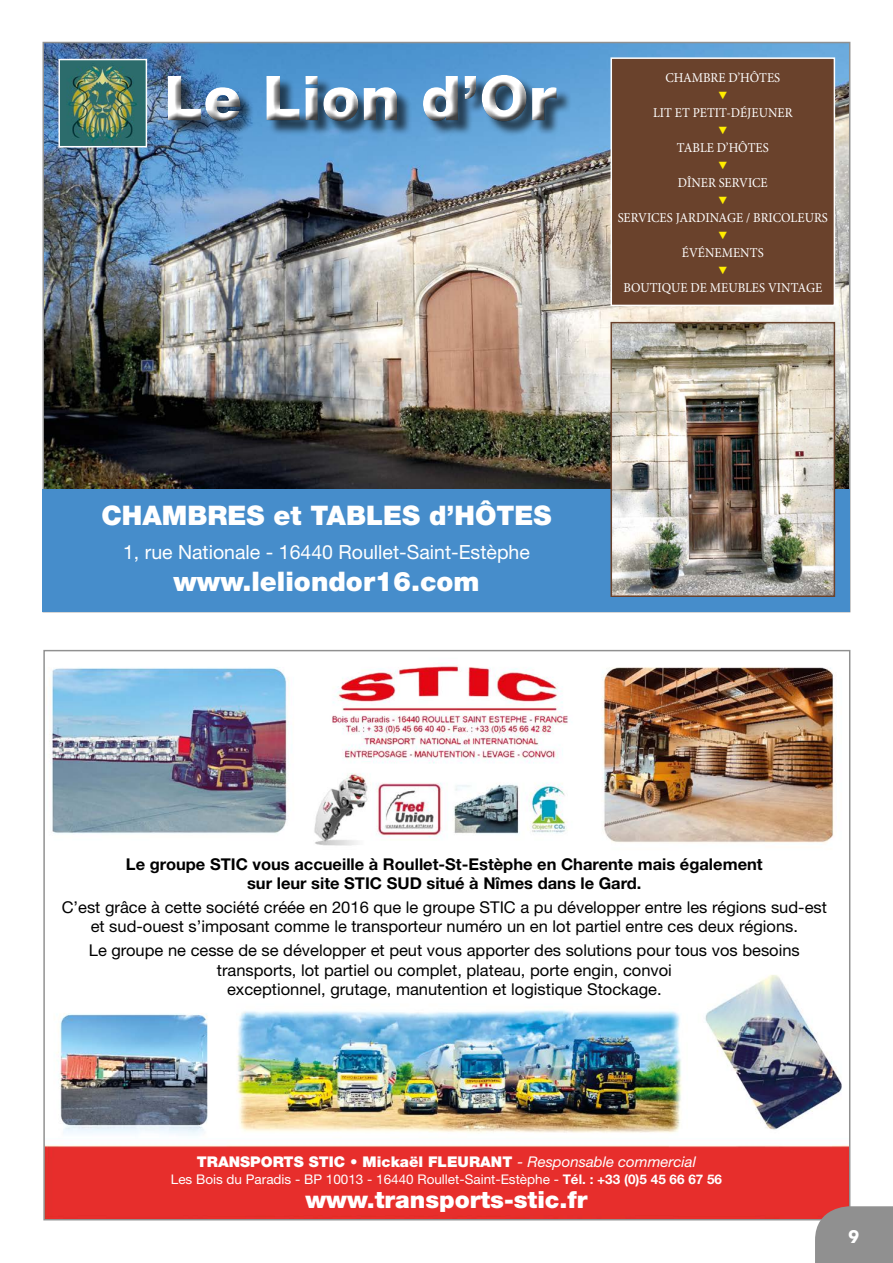
<style>
.page{position:relative;width:893px;height:1263px;background:#fff}
.page>*{position:absolute;margin:0;border:0;box-sizing:border-box;transform-origin:0 0}
.t1{font:900 61.8px "Helvetica Neue";color:#fff}
.t2{font:900 27px "Helvetica Neue";color:#fff}
.t3{font:900 23.7px "Helvetica Neue";color:#fff}
.t4{font:19.5px "Helvetica Neue";color:#fff}
.t5{font:700 18px "Futura BT";color:#fff}
.t6{font:16.2px/19.5px "Helvetica Neue";color:#000;text-align:center}
.t7{font:700 16.2px/19.5px "Helvetica Neue";color:#000;text-align:center}
.t8{font:900 14.85px "Helvetica Neue";color:#fff}
.t9{font:13.5px "Minion Pro";color:#fff;scale:.94 1}
.t10{font:13.35px "Helvetica Neue";color:#fff}
.s1{font-weight:400;font-style:italic}
.s2{font-weight:700}
</style>
<div class="page">
<img style="left:46px;top:45px;width:801px;height:444px">
<div style="left:43px;top:489px;width:807px;height:123px;background:#468dcb"></div>
<img style="left:613px;top:325px;width:219px;height:269px">
<div style="left:610px;top:322px;width:225px;height:275px;border:2px solid #6a422c"></div>
<div style="left:611px;top:58px;width:223px;height:247px;background:#6a422c"></div>
<div style="left:610px;top:57px;width:225px;height:249px;border:2px solid #fff"></div>
<div style="left:170px;top:76px;width:402px;height:60px;background:#000;opacity:.6"></div>
<div style="left:159px;top:66px;width:406px;height:60px;background:#fff;opacity:.75"></div>
<div style="left:161px;top:70px;width:405px;height:61px;background:#000;opacity:.75"></div>
<img style="left:45px;top:665px;width:803px;height:553px">
<div style="left:815px;top:1206px;width:78px;height:57px;background:#909090"></div>
<img style="left:61px;top:62px;width:83px;height:82px">
<div style="left:58px;top:59px;width:89px;height:88px;border:2px solid #fff"></div>
<h1 class="t1" style="left:164px;top:61px;width:393px">Le Lion d’Or</h1>
<p class="t9" style="left:665px;top:68px;width:124px">CHAMBRE D’HÔTES</p>
<p class="t9" style="left:653px;top:103px;width:150px">LIT ET PETIT-DÉJEUNER</p>
<p class="t9" style="left:677px;top:138px;width:99px">TABLE D’HÔTES</p>
<p class="t9" style="left:678px;top:173px;width:97px">DÎNER SERVICE</p>
<p class="t9" style="left:618px;top:208px;width:225px">SERVICES JARDINAGE / BRICOLEURS</p>
<p class="t9" style="left:682px;top:243px;width:88px">ÉVÉNEMENTS</p>
<p class="t9" style="left:623px;top:278px;width:213px">BOUTIQUE DE MEUBLES VINTAGE</p>
<h2 class="t2" style="left:101px;top:499px;width:452px">CHAMBRES et TABLES d’HÔTES</h2>
<p class="t4" style="left:123px;top:540px;width:408px">1, rue Nationale - 16440 Roullet-Saint-Estèphe</p>
<h2 class="t2" style="left:173px;top:565px;width:308px">www.leliondor16.com</h2>
<p class="t7" style="left:126px;top:854px;width:638px">Le groupe STIC vous accueille à Roullet-St-Estèphe en Charente mais également sur leur site STIC SUD situé à Nîmes dans le Gard.</p>
<p class="t6" style="left:62px;top:897px;width:767px">C’est grâce à cette société créée en 2016 que le groupe STIC a pu développer entre les régions sud-est et sud-ouest s’imposant comme le transporteur numéro un en lot partiel entre ces deux régions.</p>
<p class="t6" style="left:89px;top:940px;width:712px">Le groupe ne cesse de se développer et peut vous apporter des solutions pour tous vos besoins transports, lot partiel ou complet, plateau, porte engin, convoi<br>exceptionnel, grutage, manutention et logistique Stockage.</p>
<p class="t8" style="left:197px;top:1153px;width:501px">TRANSPORTS STIC • Mickaël FLEURANT <span class="s1">- Responsable commercial</span></p>
<p class="t10" style="left:171px;top:1172px;width:553px">Les Bois du Paradis - BP 10013 - 16440 Roullet-Saint-Estèphe - <span class="s2">Tél. : +33 (0)5 45 66 67 56</span></p>
<h3 class="t3" style="left:305px;top:1186px;width:284px">www.transports-stic.fr</h3>
<p class="t5" style="left:848px;top:1226px;width:13px">9</p>
</div>
